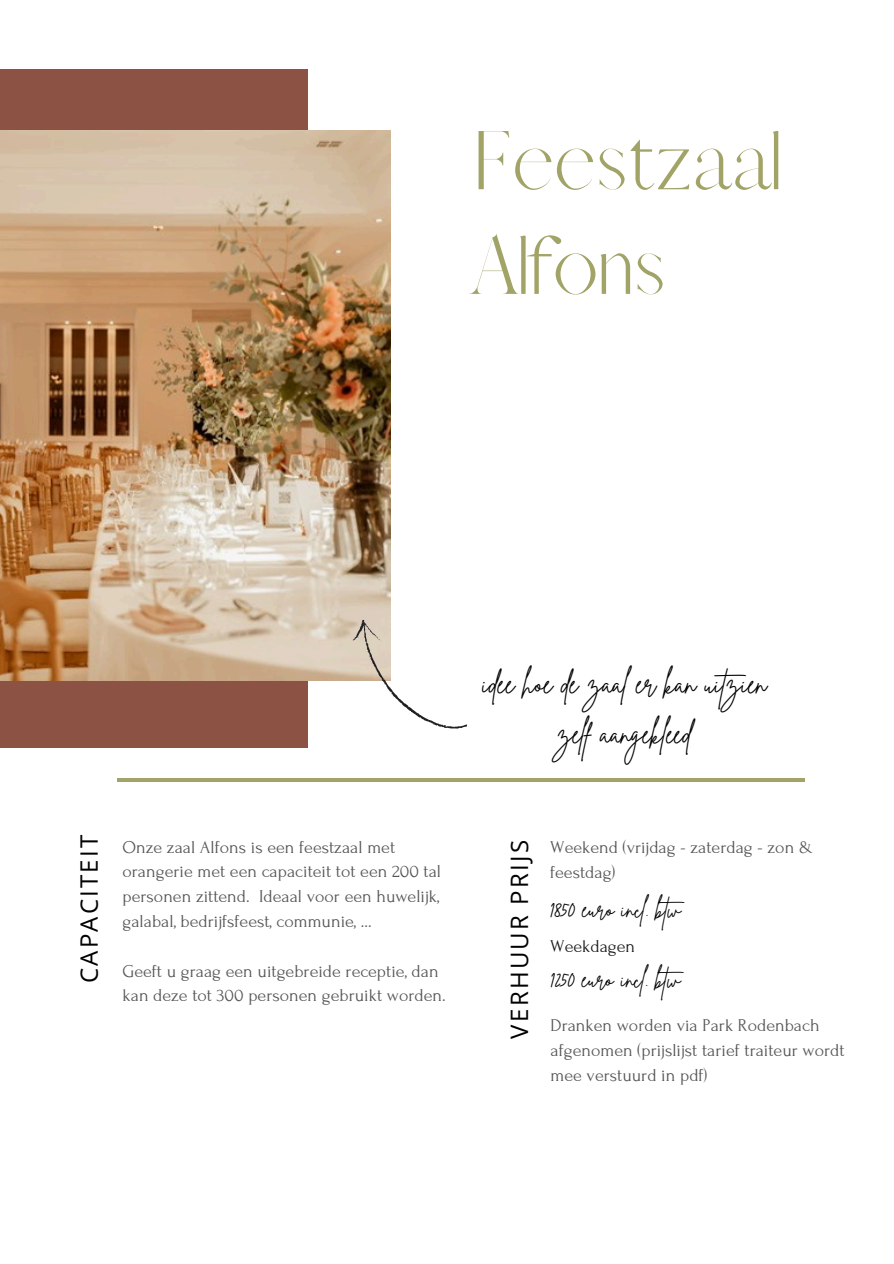
<style>
.page{position:relative;width:894px;height:1264px;background:#fff}
.page>*{position:absolute;margin:0;border:0;box-sizing:border-box;transform-origin:0 0}
.t1{font:75px/104.7px "Afrah";color:#a2a367}
.t2{font:28.2px/49.9px "Brittany Signature";color:#000;text-align:center}
.t3{font:24px "Open Sans";letter-spacing:.09em;color:#000}
.t4{font:23.1px "Brittany Signature";color:#000}
.t5{font:18px/24.8px "Forum";color:#545454}
.t6{font:18px "Forum";color:#181818}
</style>
<div class="page">
<hr style="left:117px;top:778px;width:688px;height:3px;background:#a2a367">
<div style="left:0;top:70px;width:308px;height:677px;background:#8c5243"></div>
<img style="left:0;top:130px;width:390px;height:550px">
<svg style="left:335px;top:619px;width:132px;height:110px"></svg>
<h1 class="t1" style="left:471px;top:110px;width:312px">Feestzaal<br>Alfons</h1>
<h3 class="t2" style="left:482px;top:659px;width:286px">idee hoe de zaal er kan uitzien zelf aangekleed</h3>
<p class="t3" style="left:72px;top:983px;width:150px;rotate:-90deg">CAPACITEIT</p>
<p class="t3" style="left:502px;top:1038px;width:200px;rotate:-90deg">VERHUUR PRIJS</p>
<p class="t5" style="left:122px;top:834px;width:320px">Onze zaal Alfons is een feestzaal met orangerie met een capaciteit tot een 200 tal personen zittend. Ideaal voor een huwelijk, galabal, bedrijfsfeest, communie, ...</p>
<h2 class="t5" style="left:122px;top:958px;width:324px">Geeft u graag een uitgebreide receptie, dan kan deze tot 300 personen gebruikt worden.</h2>
<p class="t5" style="left:550px;top:835px;width:264px">Weekend (vrijdag - zaterdag - zon &amp; feestdag)</p>
<p class="t4" style="left:550px;top:894px;width:142px">1850 euro incl. btw</p>
<h4 class="t4" style="left:550px;top:963px;width:141px">1250 euro incl. btw</h4>
<p class="t5" style="left:550px;top:1013px;width:270px">Dranken worden via Park Rodenbach</p>
<h4 class="t5" style="left:550px;top:1038px;width:295px">afgenomen (prijslijst tarief traiteur wordt mee verstuurd in pdf)</h4>
<h3 class="t6" style="left:550px;top:936px;width:86px">Weekdagen</h3>
</div>
